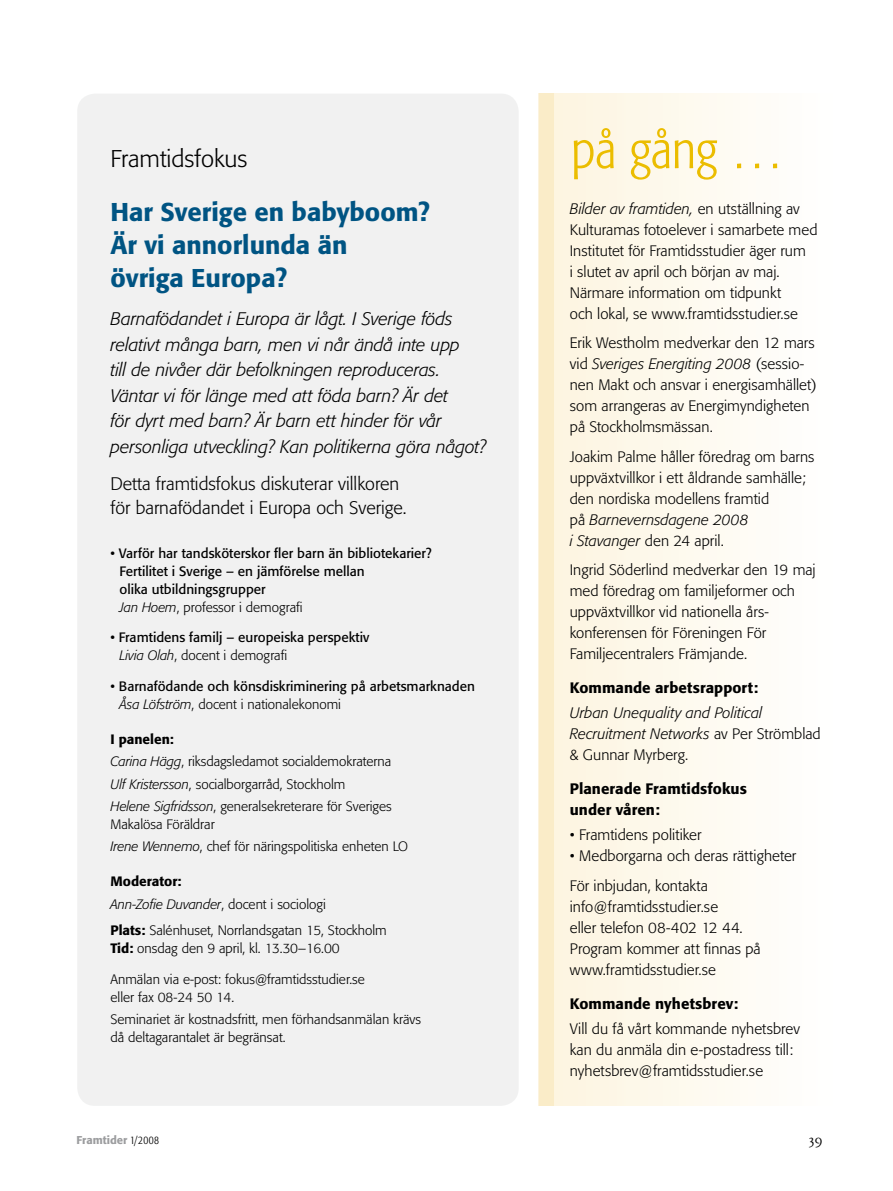
<style>
.page{position:relative;width:893px;height:1191px;background:#fff}
.page>*{position:absolute;margin:0;border:0;box-sizing:border-box;transform-origin:0 0}
.t1{font:300 condensed 54px "Formata";letter-spacing:-.01em;color:#ebbd00}
.t2{font:500 25.5px/33px "Formata";color:#005483}
.t3{font:300 24px "Formata";color:#000}
.t4{font:italic 300 18px/25.5px "Formata";letter-spacing:-.005em;color:#000}
.t5{font:300 18px/24px "Formata";color:#000}
.t6{font:300 15px/21px "Formata";color:#000}
.t7{font:italic 300 15px/21px "Formata";letter-spacing:.005em;color:#000}
.t8{font:500 15px/21px "Formata";letter-spacing:.005em;color:#000}
.t9{font:300 13.5px/22.2px "Formata";color:#000}
.t10{font:13.5px/18px "Formata";color:#000}
.t11{font:italic 300 13.5px/22.2px "Formata";letter-spacing:-.01em;color:#000}
.t12{font:13.5px "Scala";color:#000}
.t13{font:500 11.25px "Formata";color:#9c9d9f}
.s1{font-weight:300;font-style:italic}
.s2{font-weight:300}
.s3{font-weight:500}
.s4{font-style:italic}
.s5{font-weight:500;font-style:normal}
.s6{font-style:normal}
.s7{font-weight:300;font-stretch:condensed;color:#000}
</style>
<div class="page">
<div style="left:77px;top:94px;width:442px;height:1012px;background:#f1f1f1;border-radius:18px"></div>
<div style="left:539px;top:94px;width:325px;height:1012px;background:linear-gradient(to right,#fcf4df,#fff)"></div>
<div style="left:539px;top:94px;width:15px;height:1012px;background:#faecc8"></div>
<h3 class="t3" style="left:111px;top:144px;width:139px">Framtidsfokus</h3>
<h2 class="t2" style="left:111px;top:195px;width:321px">Har Sverige en babyboom?<br>Är vi annorlunda än<br>övriga Europa?</h2>
<p class="t4" style="left:111px;top:306px;width:377px">Barnafödandet i Europa är lågt. I Sverige föds relativt många barn, men vi når ändå inte upp<br>till de nivåer där befolkningen reproduceras.<br>Väntar vi för länge med att föda barn? Är det<br>för dyrt med barn? Är barn ett hinder för vår personliga utveckling? Kan politikerna göra något?</p>
<p class="t5" style="left:111px;top:471px;width:298px">Detta framtidsfokus diskuterar villkoren för barnafödandet i Europa och Sverige.</p>
<p class="t10" style="left:120px;top:544px;width:314px;text-indent:-9px">• Varför har tandsköterskor fler barn än bibliotekarier?<br>Fertilitet i Sverige – en jämförelse mellan<br>olika utbildnings-grupper<br><span class="s1">Jan Hoem</span><span class="s2">, professor i demografi</span></p>
<p class="t10" style="left:120px;top:628px;width:251px;text-indent:-9px">• Framtidens familj – europeiska perspektiv<br><span class="s1">Livia Olah</span><span class="s2">, docent i demografi</span></p>
<p class="t10" style="left:120px;top:677px;width:357px;text-indent:-9px">• Barnafödande och könsdiskriminering på arbetsmarknaden<br><span class="s1">Åsa Löfström</span><span class="s2">, docent i nationalekonomi</span></p>
<p class="t9" style="left:111px;top:728px;width:283px"><span class="s3">I panelen:<br></span><span class="s4">Carina Hägg</span>, riksdagsledamot socialdemokraterna <span class="s4">Ulf Kristersson</span>, socialborgarråd, Stockholm<br><span class="s4">Helene Sigfridsson</span>, generalsekreterare för Sveriges</p>
<p class="t9" style="left:111px;top:813px;width:299px">Makalösa Föräldrar<br><span class="s4">Irene Wennemo</span>, chef för näringspolitiska enheten LO</p>
<p class="t11" style="left:111px;top:870px;width:217px"><span class="s5">Moderator:<br></span>Ann-Zofie Duvander<span class="s6">, docent i sociologi</span></p>
<p class="t9" style="left:111px;top:921px;width:278px;line-height:18px"><span class="s3">Plats:</span> Salénhuset, Norrlandsgatan 15, Stockholm<br><span class="s3">Tid:</span> onsdag den 9 april, kl. 13.30–16.00</p>
<p class="t9" style="left:111px;top:970px;width:256px;line-height:18px">Anmälan via e-post: fokus@framtidsstudier.se eller fax 08-24 50 14.</p>
<p class="t9" style="left:111px;top:1010px;width:312px;line-height:18px">Seminariet är kostnadsfritt, men förhandsanmälan krävs då deltagarantalet är begränsat.</p>
<h1 class="t1" style="left:571px;top:118px;width:215px">på gång …</h1>
<p class="t6" style="left:570px;top:198px;width:249px"><span class="s4">Bilder av framtiden,</span> en utställning av Kulturamas fotoelever i samarbete med Institutet för Framtidsstudier äger rum<br>i slutet av april och början av maj.<br>Närmare information om tidpunkt<br>och lokal, se www.framtidsstudier.se</p>
<p class="t6" style="left:570px;top:332px;width:249px">Erik Westholm medverkar den 12 mars vid <span class="s4">Sveriges Energiting 2008</span> (sessio&shy;nen Makt och ansvar i energisamhället) som arrangeras av Energimyndigheten på Stockholmsmässan.</p>
<p class="t6" style="left:570px;top:446px;width:246px">Joakim Palme håller föredrag om barns uppväxtvillkor i ett åldrande samhälle; den nordiska modellens framtid<br>på <span class="s4">Barnevernsdagene 2008<br>i Stavanger</span> den 24 april.</p>
<p class="t6" style="left:570px;top:559px;width:247px">Ingrid Söderlind medverkar den 19 maj med föredrag om familjeformer och uppväxtvillkor vid nationella års&shy;konferensen för Föreningen För Familjecentralers Främjande.</p>
<p class="t8" style="left:570px;top:677px;width:190px">Kommande arbetsrapport:</p>
<p class="t7" style="left:570px;top:702px;width:252px">Urban Unequality and Political<br>Recruitment Networks <span class="s6">av Per Strömblad &amp; Gunnar Myrberg.</span></p>
<p class="t8" style="left:570px;top:778px;width:179px">Planerade Framtidsfokus under våren:</p>
<p class="t6" style="left:570px;top:824px;width:133px">• Framtidens politiker</p>
<p class="t6" style="left:570px;top:841px;width:228px;line-height:29.5px">• Medborgarna och deras rättigheter<br>För inbjudan, kontakta</p>
<p class="t6" style="left:570px;top:896px;width:192px">info@framtidsstudier.se<br>eller telefon 08-402 12 44.<br>Program kommer att finnas på www.framtidsstudier.se</p>
<p class="t8" style="left:570px;top:992px;width:170px">Kommande nyhetsbrev:</p>
<p class="t6" style="left:570px;top:1018px;width:232px">Vill du få vårt kommande nyhetsbrev kan du anmäla din e-postadress till: nyhetsbrev@framtidsstudier.se</p>
<p class="t13" style="left:76px;top:1133px;width:84px">Framtider <span class="s7">1/2008</span></p>
<p class="t12" style="left:809px;top:1132px;width:16px">39</p>
</div>
